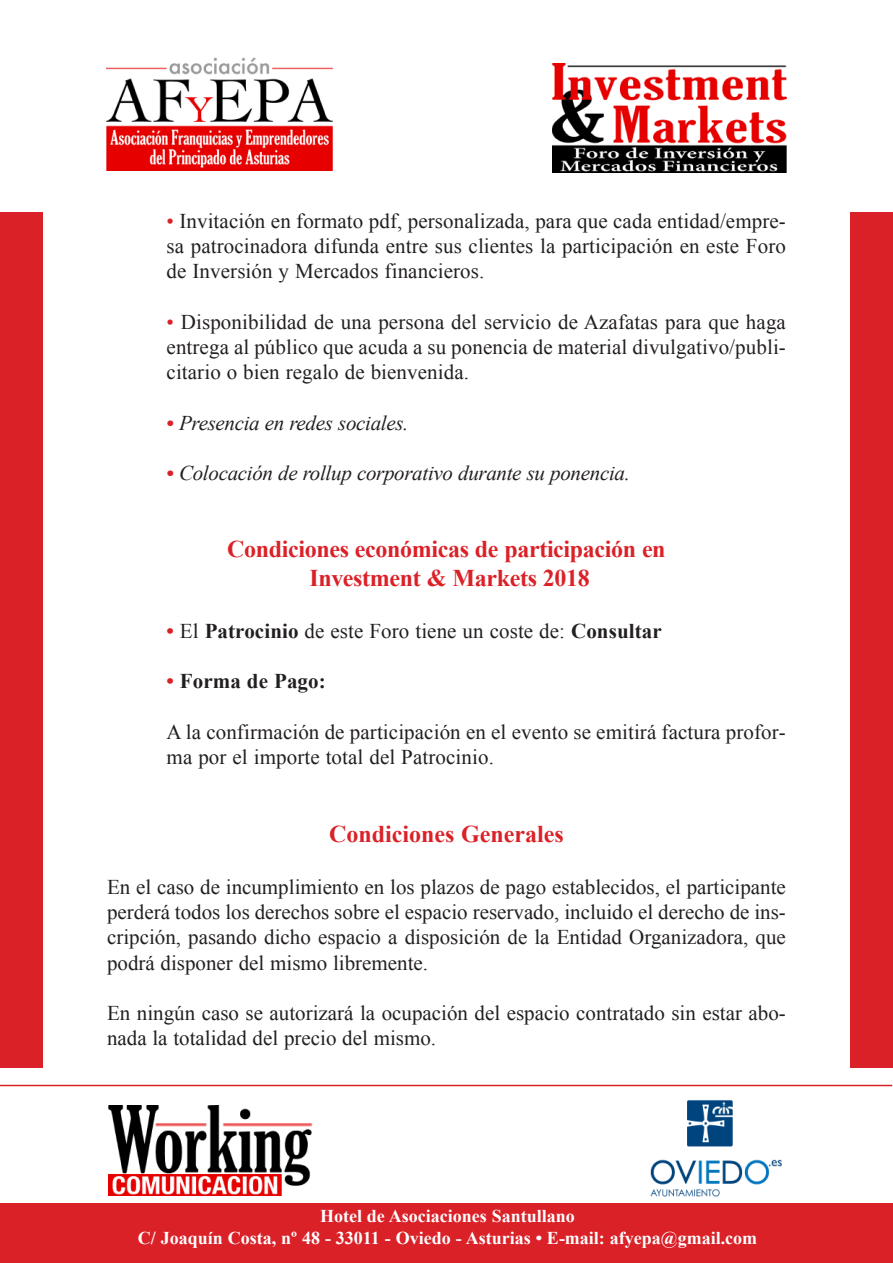
<style>
.page{position:relative;width:893px;height:1263px;background:#fff}
.page>*{position:absolute;margin:0;border:0;box-sizing:border-box;transform-origin:0 0}
.t1{font:700 24px/28.8px "Times New Roman";letter-spacing:-.015em;color:#db2128;text-align:center}
.t2{font:21px/25.2px "Times New Roman";letter-spacing:.005em;color:#231f20;text-align:justify}
.t3{font:italic 21px "Times New Roman";letter-spacing:-.015em;color:#231f20}
.t4{font:700 21px "Times New Roman";letter-spacing:.005em;color:#231f20}
.t5{font:700 18px/21.6px "Times New Roman";color:#fff;text-align:center}
.s1{color:#db2128}
.s2{font-weight:700;color:#db2128}
.s3{font-weight:700}
</style>
<div class="page">
<img style="left:106px;top:57px;width:226px;height:113px">
<img style="left:552px;top:63px;width:234px;height:110px">
<hr style="left:0;top:1085px;width:892px;height:1px;background:#db2128">
<div style="left:0;top:1203px;width:893px;height:59px;background:#db2128"></div>
<div style="left:0;top:213px;width:43px;height:855px;background:#db2128"></div>
<img style="left:108px;top:1106px;width:204px;height:89px">
<img style="left:650px;top:1100px;width:132px;height:96px">
<div style="left:850px;top:213px;width:43px;height:855px;background:#db2128"></div>
<p class="t2" style="left:167px;top:208px;width:621px"><span class="s1">•</span> Invitación en formato pdf, personalizada, para que cada entidad/empre&shy;sa patrocinadora difunda entre sus clientes la participación en este Foro de Inversión y Mercados financieros.</p>
<p class="t2" style="left:167px;top:309px;width:621px"><span class="s1">•</span> Disponibilidad de una persona del servicio de Azafatas para que haga entrega al público que acuda a su ponencia de material divulgativo/publi&shy;citario o bien regalo de bienvenida.</p>
<p class="t3" style="left:167px;top:411px;width:243px"><span class="s2">•</span> Presencia en redes sociales.</p>
<p class="t3" style="left:167px;top:461px;width:465px"><span class="s2">•</span> Colocación de rollup corporativo durante su ponencia.</p>
<p class="t1" style="left:227px;top:535px;width:440px">Condiciones económicas de participación en<br>Investment &amp; Markets 2018</p>
<p class="t2" style="left:167px;top:619px;width:497px"><span class="s2">•</span> El <span class="s3">Patrocinio</span> de este Foro tiene un coste de: <span class="s3">Consultar</span></p>
<p class="t4" style="left:167px;top:670px;width:161px"><span class="s1">•</span> Forma de Pago:</p>
<p class="t2" style="left:167px;top:719px;width:621px">A la confirmación de participación en el evento se emitirá factura profor&shy;ma por el importe total del Patrocinio.</p>
<p class="t1" style="left:329px;top:819px;width:236px">Condiciones Generales</p>
<p class="t2" style="left:107px;top:874px;width:680px">En el caso de incumplimiento en los plazos de pago establecidos, el participante perderá todos los derechos sobre el espacio reservado, incluido el derecho de ins&shy;cripción, pasando dicho espacio a disposición de la Entidad Organizadora, que podrá disponer del mismo libremente.</p>
<p class="t2" style="left:107px;top:1000px;width:680px">En ningún caso se autorizará la ocupación del espacio contratado sin estar abo&shy;nada la totalidad del precio del mismo.</p>
<p class="t5" style="left:138px;top:1205px;width:621px">Hotel de Asociaciones Santullano<br>C/ Joaquín Costa, nº 48 - 33011 - Oviedo - Asturias • E-mail: afyepa@gmail.com</p>
</div>
